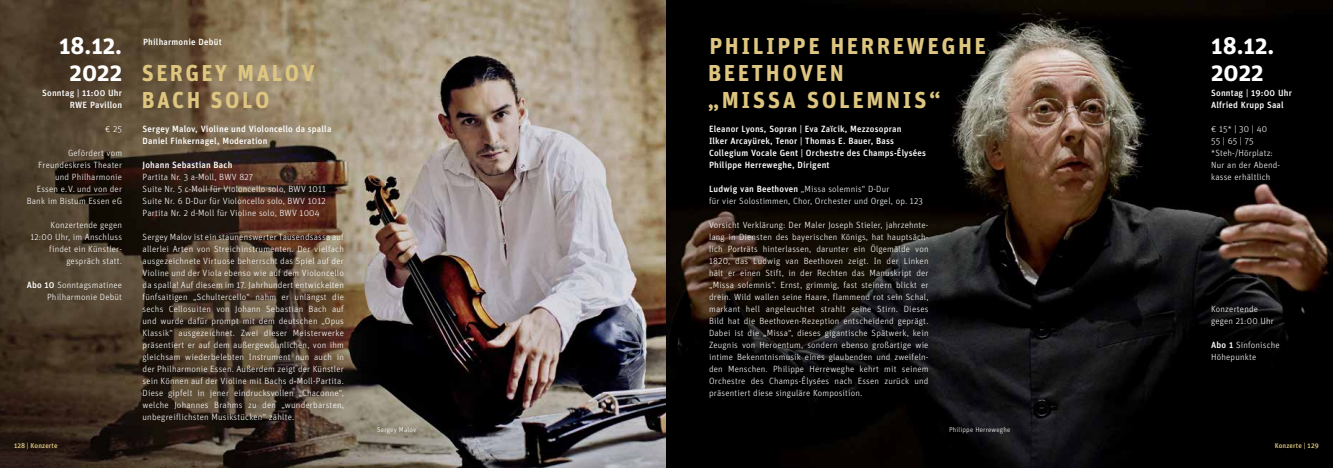
<style>
.page{position:relative;width:1333px;height:468px;background:#fff}
.page>*{position:absolute;margin:0;border:0;box-sizing:border-box;transform-origin:0 0}
.t1{font:700 24px/27px "Unit Pro";color:#fff;text-align:center}
.t2{font:700 23px/27px "Unit Pro";letter-spacing:.11em;color:#dec680}
.t3{font:300 9px/12px "Unit Pro";letter-spacing:.02em;color:#fff}
.t4{font:500 9px/12px "Unit Pro";letter-spacing:.02em;color:#fff}
.t5{font:300 7px "Unit Pro";letter-spacing:.02em;color:#fff}
.t6{font:500 7px "Unit Pro";letter-spacing:.02em;color:#dec680}
.s1{font-weight:500}
</style>
<div class="page">
<img style="left:0;top:0;width:666px;height:468px">
<svg style="left:666px;top:0;width:666px;height:468px;background:#15110e"></svg>
<h1 class="t1" style="left:59px;top:31px;width:65px">18.12.<br>2022</h1>
<p class="t4" style="left:42px;top:86px;width:81px;text-align:right">Sonntag | 11:00 Uhr<br>RWE Pavillon</p>
<p class="t3" style="left:105px;top:123px;width:18px">€ 25</p>
<p class="t3" style="left:27px;top:147px;width:97px;text-align:right">Gefördert vom<br>Freundeskreis Theater und Philharmonie<br>Essen e.V. und von der<br>Bank im Bistum Essen eG</p>
<p class="t3" style="left:30px;top:219px;width:93px;text-align:right">Konzertende gegen<br>12:00 Uhr, im Anschluss findet ein Künstler&shy;gespräch statt.</p>
<p class="t3" style="left:27px;top:279px;width:97px;text-align:right"><span class="s1">Abo 10</span> Sonntagsmatinee<br>Philharmonie Debüt</p>
<p class="t4" style="left:143px;top:35px;width:80px">Philharmonie Debüt</p>
<h2 class="t2" style="left:142px;top:58px;width:174px">SERGEY MALOV<br>BACH SOLO</h2>
<p class="t4" style="left:142px;top:122px;width:190px">Sergey Malov, Violine und Violoncello da spalla<br>Daniel Finkernagel, Moderation</p>
<p class="t4" style="left:142px;top:158px;width:91px">Johann Sebastian Bach</p>
<p class="t3" style="left:142px;top:171px;width:185px">Partita Nr. 3 a-Moll, BWV 827<br>Suite Nr. 5 c-Moll für Violoncello solo, BWV 1011<br>Suite Nr. 6 D-Dur für Violoncello solo, BWV 1012<br>Partita Nr. 2 d-Moll für Violine solo, BWV 1004</p>
<p class="t3" style="left:142px;top:231px;width:203px;text-align:justify">Sergey Malov ist ein staunenswerter Tausendsassa auf allerlei Arten von Streichinstrumenten. Der vielfach ausgezeichnete Virtuose beherrscht das Spiel auf der Violine und der Viola ebenso wie auf dem Violoncello da spalla! Auf diesem im 17. Jahrhundert entwickelten fünfsaitigen „Schultercello“ nahm er unlängst die sechs Cellosuiten von Johann Sebastian Bach auf und wurde dafür prompt mit dem deutschen „Opus Klassik“ ausgezeichnet. Zwei dieser Meisterwerke präsentiert er auf dem außergewöhnlichen, von ihm gleichsam wiederbelebten Instrument nun auch in der Philharmonie Essen. Außerdem zeigt der Künstler sein Können auf der Violine mit Bachs d-Moll-Partita.<br>Diese gipfelt in jener eindrucksvollen „Chaconne“, welche Johannes Brahms zu den „wunderbarsten, unbegreiflichsten Musikstücken“ zählte.</p>
<p class="t5" style="left:377px;top:425px;width:41px">Sergey Malov</p>
<h2 class="t2" style="left:708px;top:31px;width:279px">PHILIPPE HERREWEGHE<br>BEETHOVEN<br>„MISSA SOLEMNIS“</h2>
<p class="t4" style="left:709px;top:122px;width:218px">Eleanor Lyons, Sopran | Eva Zaïcik, Mezzosopran<br>Ilker Arcayürek, Tenor | Thomas E. Bauer, Bass Collegium Vocale Gent | Orchestre des Champs-Élysées Philippe Herreweghe, Dirigent</p>
<p class="t3" style="left:709px;top:183px;width:215px"><span class="s1">Ludwig van Beethoven</span> „Missa solemnis“ D-Dur<br>für vier Solostimmen, Chor, Orchester und Orgel, op. 123</p>
<p class="t3" style="left:709px;top:219px;width:221px;text-align:justify">Vorsicht Verklärung: Der Maler Joseph Stieler, jahrzehnte&shy;lang in Diensten des bayerischen Königs, hat hauptsäch&shy;lich Porträts hinterlassen, darunter ein Ölgemälde von 1820, das Ludwig van Beethoven zeigt. In der Linken hält er einen Stift, in der Rechten das Manuskript der „Missa solemnis“. Ernst, grimmig, fast steinern blickt er drein. Wild wallen seine Haare, flammend rot sein Schal, markant hell angeleuchtet strahlt seine Stirn. Dieses Bild hat die Beethoven-Rezeption entscheidend geprägt.<br>Dabei ist die „Missa“, dieses gigantische Spätwerk, kein Zeugnis von Heroentum, sondern ebenso großartige wie intime Bekenntnismusik eines glaubenden und zweifeln&shy;den Menschen. Philippe Herreweghe kehrt mit seinem Orchestre des Champs-Élysées nach Essen zurück und präsentiert diese singuläre Komposition.</p>
<p class="t5" style="left:949px;top:425px;width:63px">Philippe Herreweghe</p>
<h1 class="t1" style="left:1211px;top:31px;width:65px;text-align:left">18.12.<br>2022</h1>
<p class="t4" style="left:1211px;top:86px;width:82px">Sonntag | 19:00 Uhr<br>Alfried Krupp Saal</p>
<p class="t3" style="left:1211px;top:123px;width:71px">€ 15* | 30 | 40<br>55 | 65 | 75 *Steh-/Hörplatz:<br>Nur an der Abend&shy;kasse erhältlich</p>
<p class="t3" style="left:1211px;top:303px;width:64px">Konzertende gegen 21:00 Uhr</p>
<p class="t3" style="left:1211px;top:339px;width:70px"><span class="s1">Abo 1</span> Sinfonische<br>Höhepunkte</p>
<p class="t6" style="left:14px;top:440px;width:45px">128 | Konzerte</p>
<p class="t6" style="left:1274px;top:440px;width:45px">Konzerte | 129</p>
</div>
